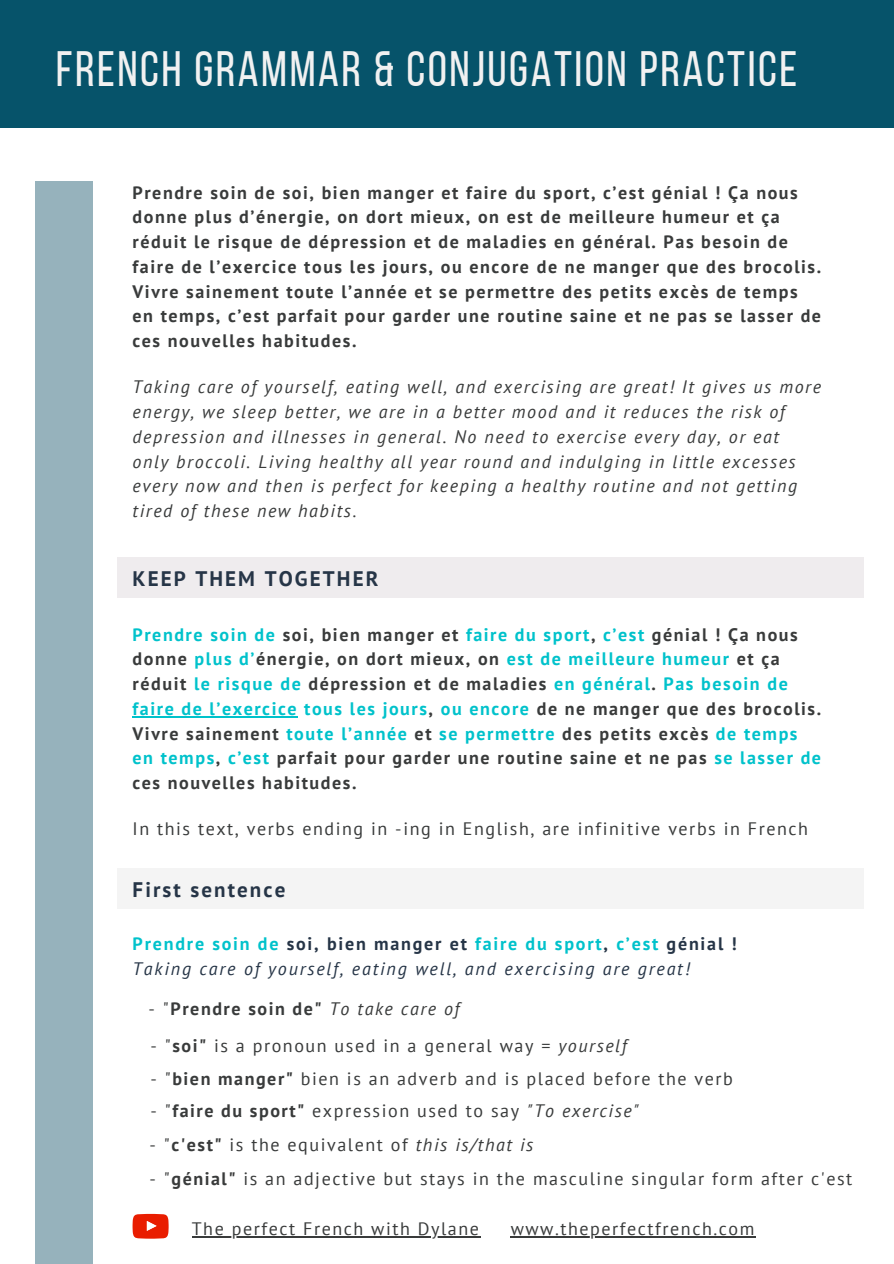
<style>
.page{position:relative;width:894px;height:1264px;background:#fff}
.page>*{position:absolute;margin:0;border:0;box-sizing:border-box;transform-origin:0 0}
.t1{font:49.5px "Bebas Neue";letter-spacing:.05em;color:#f1f1f1}
.t2{font:700 21px "PT Sans";letter-spacing:.1em;color:#263547}
.t3{font:700 18px/24.8px "PT Sans";letter-spacing:.085em;color:#393b3b}
.t4{font:18px "PT Sans";letter-spacing:.085em;color:#393b3b}
.t5{font:italic 18px/24.8px "PT Sans";letter-spacing:.085em;color:#393b3b}
.t6{font:700 18px "PT Sans";letter-spacing:.1em;color:#00c2cb}
.t7{font:italic 18px "PT Sans";letter-spacing:.1em;color:#263547}
.s1{color:#00c2cb}
.s2{color:#263547}
.s3{font-weight:400}
.s4{font-weight:400;font-style:italic}
.s5{font-weight:700}
.s6{font-style:italic}
</style>
<div class="page">
<div style="left:0;top:0;width:893px;height:127px;background:#06536a"></div>
<div style="left:35px;top:181px;width:57px;height:1082px;background:#96b2bc"></div>
<svg style="left:132px;top:1213px;width:36px;height:25px"></svg>
<hr style="left:192px;top:1236px;width:288px;height:1px;background:#393b3b">
<hr style="left:510px;top:1236px;width:245px;height:1px;background:#393b3b">
<div style="left:117px;top:557px;width:746px;height:41px;background:#efecee"></div>
<div style="left:117px;top:868px;width:746px;height:40px;background:#f4f4f4"></div>
<hr style="left:132px;top:716px;width:166px;height:1px;background:#00c2cb">
<p class="t1" style="left:56px;top:49px;width:742px">FRENCH GRAMMAR &amp; CONJUGATION PRACTICE</p>
<p class="t3" style="left:132px;top:179px;width:690px">Prendre soin de soi, bien manger et faire du sport, c’est génial ! Ça nous donne plus d’énergie, on dort mieux, on est de meilleure humeur et ça réduit le risque de dépression et de maladies en général. Pas besoin de faire de l’exercice tous les jours, ou encore de ne manger que des brocolis.<br>Vivre sainement toute l’année et se permettre des petits excès de temps en temps, c’est parfait pour garder une routine saine et ne pas se lasser de ces nouvelles habitudes.</p>
<p class="t5" style="left:132px;top:374px;width:689px">Taking care of yourself, eating well, and exercising are great! It gives us more energy, we sleep better, we are in a better mood and it reduces the risk of depression and illnesses in general. No need to exercise every day, or eat<br>only broccoli. Living healthy all year round and indulging in little excesses every now and then is perfect for keeping a healthy routine and not getting tired of these new habits.</p>
<p class="t2" style="left:132px;top:564px;width:247px">KEEP THEM TOGETHER</p>
<p class="t3" style="left:132px;top:621px;width:690px"><span class="s1">Prendre soin de</span> soi, bien manger et <span class="s1">faire du sport</span>, <span class="s1">c’est</span> génial ! Ça nous donne <span class="s1">plus d’</span>énergie, on dort mieux, on <span class="s1">est de meilleure humeur</span> et ça réduit <span class="s1">le risque de</span> dépression et de maladies <span class="s1">en général</span>. <span class="s1">Pas besoin de faire de l’exercice tous les jours</span>, <span class="s1">ou encore</span> de ne manger que des brocolis.<br>Vivre sainement <span class="s1">toute l’année</span> et <span class="s1">se permettre</span> des petits excès <span class="s1">de temps en temps</span>, <span class="s1">c’est</span> parfait pour garder une routine saine et ne pas <span class="s1">se lasser de </span>ces nouvelles habitudes.</p>
<p class="t4" style="left:132px;top:816px;width:677px">In this text, verbs ending in -ing in English, are infinitive verbs in French</p>
<p class="t2" style="left:132px;top:875px;width:154px">First sentence</p>
<p class="t6" style="left:132px;top:931px;width:605px">Prendre soin de <span class="s2">soi, bien manger et</span> faire du sport<span class="s2">,</span> c’est <span class="s2">génial !</span></p>
<p class="t7" style="left:132px;top:956px;width:558px">Taking care of yourself, eating well, and exercising are great!</p>
<p class="t3" style="left:148px;top:996px;width:312px"><span class="s3">- "</span>Prendre soin de" <span class="s4">To take care of</span></p>
<p class="t4" style="left:150px;top:1033px;width:477px">- "<span class="s5">soi"</span> is a pronoun used in a general way = <span class="s6">yourself</span></p>
<p class="t4" style="left:150px;top:1066px;width:584px">- "<span class="s5">bien manger"</span> bien is an adverb and is placed before the verb</p>
<p class="t4" style="left:150px;top:1098px;width:490px">- "<span class="s5">faire du sport"</span> expression used to say <span class="s6">"To exercise"</span></p>
<p class="t4" style="left:149px;top:1132px;width:385px">- "<span class="s5">c'est"</span> is the equivalent of <span class="s6">this is/that is</span></p>
<p class="t4" style="left:149px;top:1166px;width:704px">- "<span class="s5">génial"</span> is an adjective but stays in the masculine singular form after c'est</p>
<p class="t4" style="left:192px;top:1216px;width:288px">The perfect French with Dylane</p>
<p class="t4" style="left:510px;top:1216px;width:245px">www.theperfectfrench.com</p>
</div>
